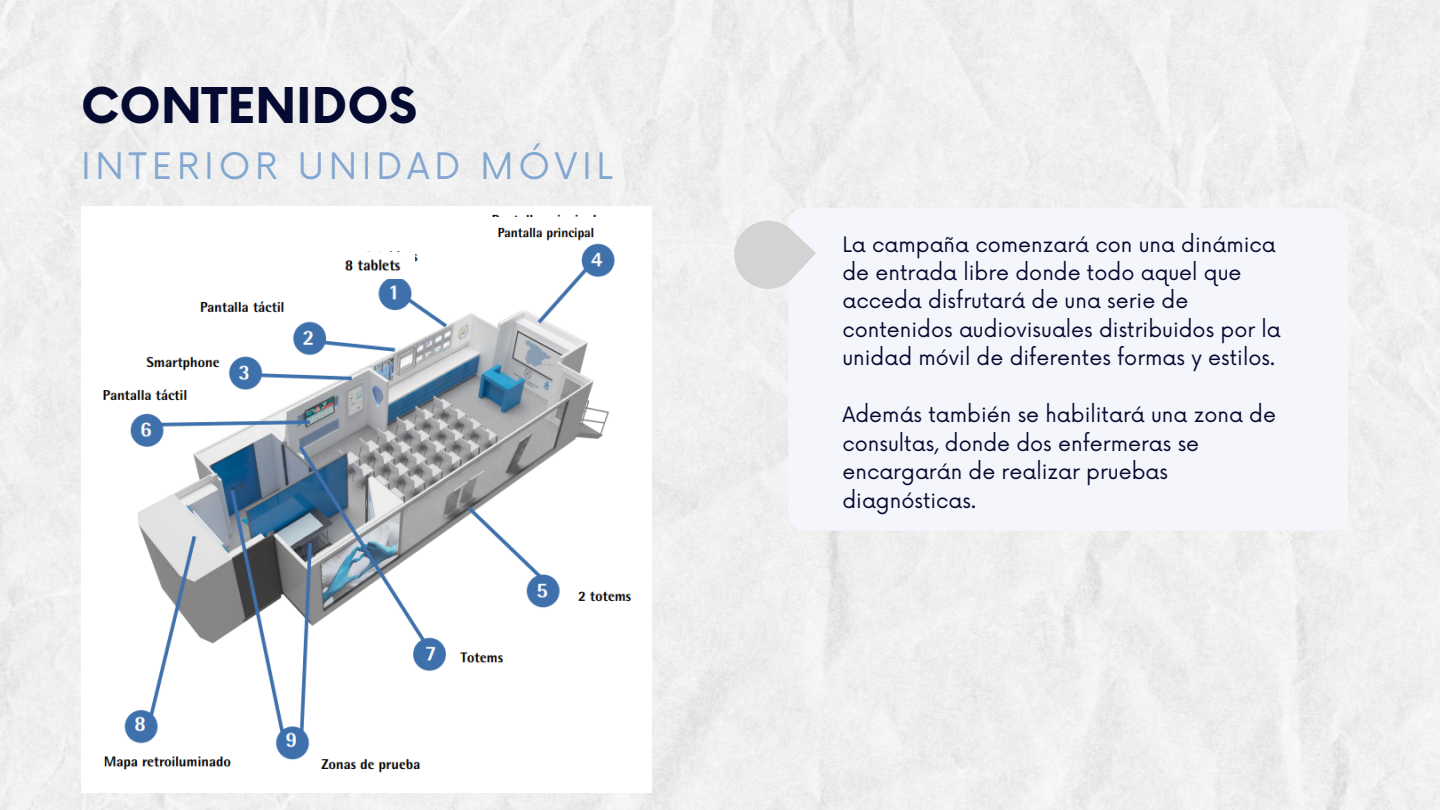
<style>
.page{position:relative;width:1440px;height:810px;background:#fff}
.page>*{position:absolute;margin:0;border:0;box-sizing:border-box;transform-origin:0 0}
.t1{font:700 48px "Now";color:#050a30}
.t2{font:35.6px "Now";letter-spacing:.135em;color:#82a7d0}
.t3{font:20.7px/28.5px "Now";color:#050a30}
</style>
<div class="page">
<img style="left:103px;top:214px;width:529px;height:559px">
<img style="left:339px;top:253px;width:75px;height:26px">
<img style="left:490px;top:218px;width:115px;height:25px">
<div style="left:788px;top:208px;width:560px;height:323px;background:#f4f6fc;border-radius:16px"></div>
<svg style="left:730px;top:217px;width:86px;height:76px"></svg>
<p class="t1" style="left:81px;top:80px;width:338px">CONTENIDOS</p>
<p class="t2" style="left:81px;top:146px;width:533px">INTERIOR UNIDAD MÓVIL</p>
<p class="t3" style="left:842px;top:231px;width:440px">La campaña comenzará con una dinámica de entrada libre donde todo aquel que acceda disfrutará de una serie de contenidos audiovisuales distribuidos por la unidad móvil de diferentes formas y estilos.</p>
<p class="t3" style="left:842px;top:402px;width:435px">Además también se habilitará una zona de consultas, donde dos enfermeras se encargarán de realizar pruebas diagnósticas.</p>
</div>
